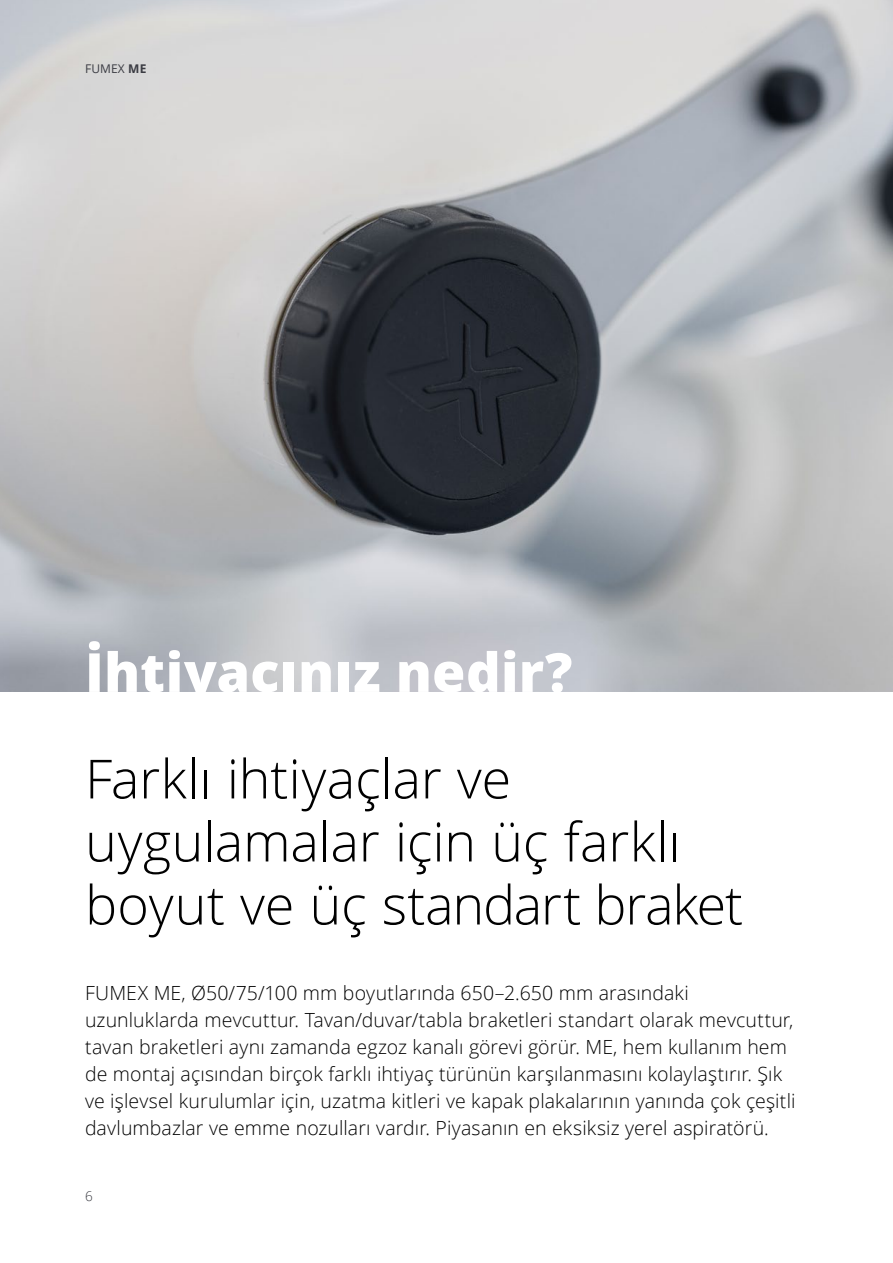
<style>
.page{position:relative;width:893px;height:1263px;background:#fff}
.page>*{position:absolute;margin:0;border:0;box-sizing:border-box;transform-origin:0 0}
.t1{font:300 54px/63px "Open Sans";letter-spacing:-.005em;color:#000}
.t2{font:800 54px "Open Sans";letter-spacing:.005em;color:#fff}
.t3{font:300 19.5px/27px "Open Sans";letter-spacing:.005em;color:#000}
.t4{font:300 13.5px "Open Sans";color:#3b3c43}
.t5{font:12px "Open Sans";letter-spacing:.01em;color:#3b3c43}
.s1{font-weight:700}
</style>
<div class="page">
<img style="left:0;top:0;width:893px;height:692px">
<p class="t5" style="left:85px;top:60px;width:63px">FUMEX <span class="s1">ME</span></p>
<h1 class="t2" style="left:85px;top:631px;width:489px">İhtiyacınız nedir?</h1>
<h1 class="t1" style="left:85px;top:746px;width:660px">Farklı ihtiyaçlar ve uygulamalar için üç farklı boyut ve üç standart braket</h1>
<p class="t3" style="left:85px;top:979px;width:712px">FUMEX ME, Ø50/75/100 mm boyutlarında 650–2.650 mm arasındaki uzunluklarda mevcuttur. Tavan/duvar/tabla braketleri standart olarak mevcuttur, tavan braketleri aynı zamanda egzoz kanalı görevi görür. ME, hem kullanım hem de montaj açısından birçok farklı ihtiyaç türünün karşılanmasını kolaylaştırır. Şık ve işlevsel kurulumlar için, uzatma kitleri ve kapak plakalarının yanında çok çeşitli davlumbazlar ve emme nozulları vardır. Piyasanın en eksiksiz yerel aspiratörü.</p>
<p class="t4" style="left:85px;top:1187px;width:9px">6</p>
</div>
